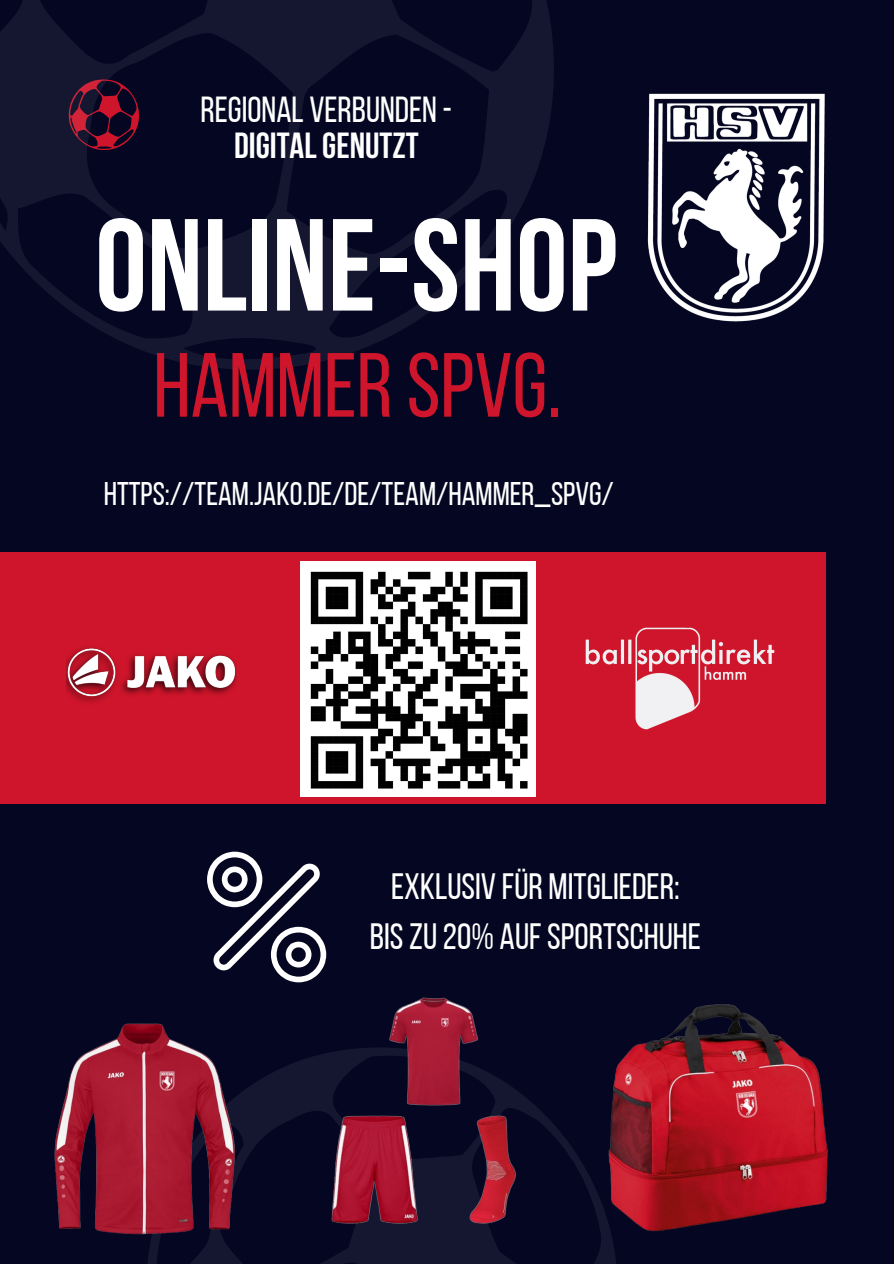
<style>
.page{position:relative;width:894px;height:1264px;background:#fff}
.page>*{position:absolute;margin:0;border:0;box-sizing:border-box;transform-origin:0 0}
.t1{font:700 130.65px "Bebas Neue";color:#fff}
.t2{font:90.9px "Bebas Neue";color:#cf152b}
.t3{font:36.6px/50.7px "Bebas Neue";color:#fff;text-align:center}
.t4{font:36.15px "Bebas Neue";color:#fff}
.t5{font:700 36.15px "Bebas Neue";color:#fff}
.t6{font:32.7px "Bebas Neue";color:#fff}
</style>
<div class="page">
<div style="left:0;top:0;width:893px;height:1263px;background:#050722"></div>
<div style="left:0;top:552px;width:825px;height:252px;background:#cf152b"></div>
<svg style="left:148px;top:1061px;width:468px;height:202px"></svg>
<svg style="left:0;top:0;width:554px;height:369px"></svg>
<img style="left:585px;top:627px;width:190px;height:103px">
<img style="left:300px;top:561px;width:235px;height:235px">
<img style="left:54px;top:1023px;width:185px;height:216px">
<img style="left:587px;top:1004px;width:241px;height:234px">
<img style="left:300px;top:997px;width:250px;height:242px">
<img style="left:66px;top:647px;width:170px;height:56px">
<svg style="left:207px;top:851px;width:119px;height:131px"></svg>
<img style="left:647px;top:93px;width:178px;height:229px">
<p class="t4" style="left:200px;top:95px;width:253px">REGIONAL VERBUNDEN -</p>
<p class="t5" style="left:234px;top:131px;width:186px">DIGITALGENUTZT</p>
<h1 class="t1" style="left:95px;top:212px;width:523px">ONLINE-SHOP</h1>
<h2 class="t2" style="left:153px;top:348px;width:409px">HAMMERSPVG.</h2>
<p class="t6" style="left:104px;top:480px;width:511px">HTTPS://TEAM.JAKO.DE/DE/TEAM/HAMMER_SPVG/</p>
<p class="t3" style="left:370px;top:864px;width:332px">EXKLUSIV FÜR MITGLIEDER:<br>BISZU20% AUFSPORTSCHUHE</p>
</div>
